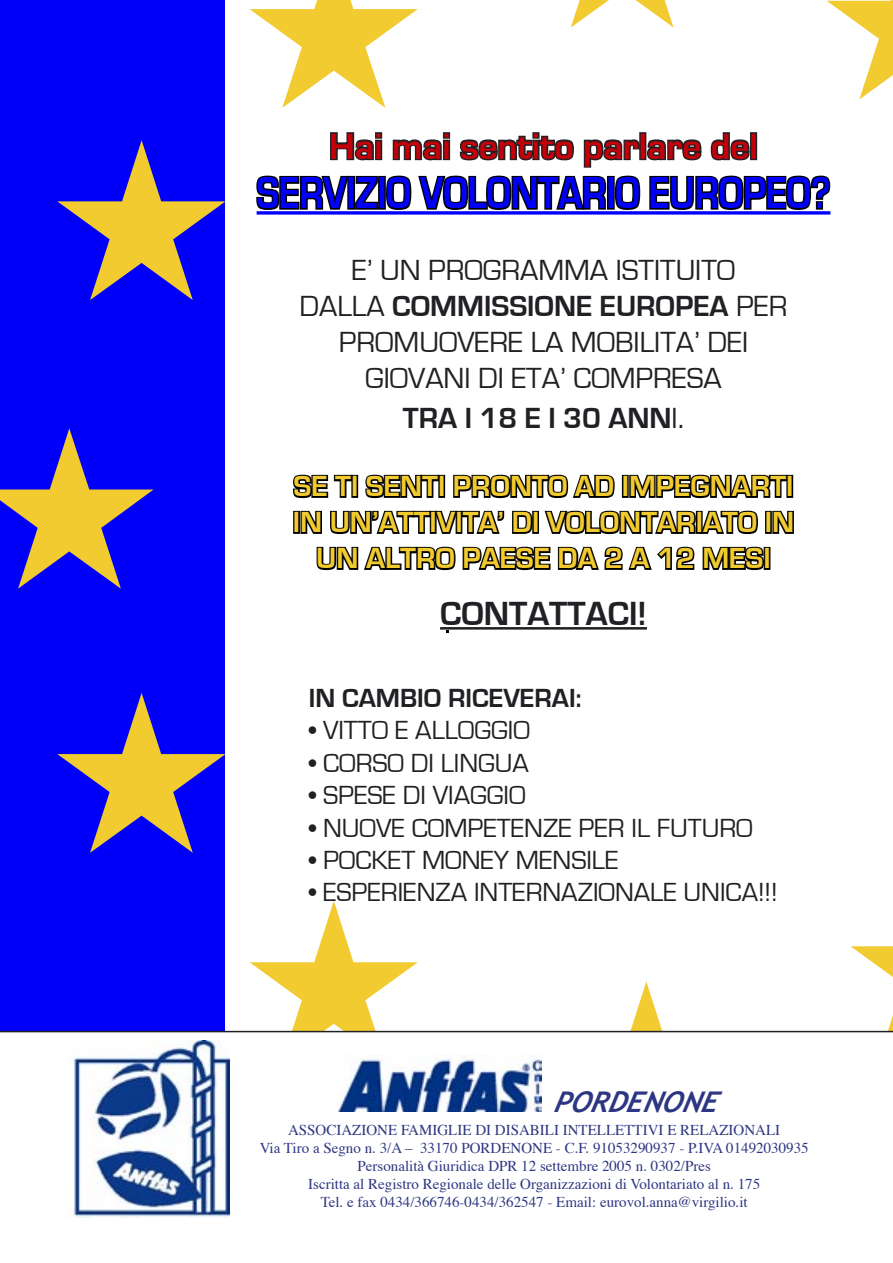
<style>
.page{position:relative;width:893px;height:1263px;background:#fff}
.page>*{position:absolute;margin:0;border:0;box-sizing:border-box;transform-origin:0 0}
.t1{font:700 46.2px "Eurostile";color:#0000fa;scale:.81 1}
.t2{font:700 37.5px "Eurostile";color:#c40009}
.t3{font:700 34.5px "Eurostile";color:#212125}
.t4{font:700 30px "Eurostile";color:#f1ca2f}
.t5{font:30px "Eurostile";color:#212125}
.t6{font:700 30px "Eurostile";color:#212125}
.t7{font:italic 700 28.5px "Trebuchet";color:#2d3682}
.t8{font:27px "Eurostile";color:#212125}
.t9{font:700 27px "Eurostile";color:#212125}
.t10{font:15px "Times";color:#2d3682}
.s1{font-weight:400}
.s2{font-weight:400;font-size:33px}
</style>
<div class="page">
<div style="left:0;top:0;width:225px;height:1031px;background:#0000fa"></div>
<svg style="left:57px;top:140px;width:169px;height:160px"></svg>
<svg style="left:249px;top:0;width:169px;height:108px"></svg>
<svg style="left:571px;top:0;width:103px;height:28px"></svg>
<svg style="left:827px;top:0;width:65px;height:99px"></svg>
<svg style="left:0;top:428px;width:154px;height:161px"></svg>
<svg style="left:57px;top:693px;width:169px;height:160px"></svg>
<svg style="left:249px;top:901px;width:169px;height:130px"></svg>
<svg style="left:562px;top:981px;width:168px;height:50px"></svg>
<svg style="left:850px;top:946px;width:42px;height:85px"></svg>
<svg style="left:257px;top:212px;width:573px;height:3px;background:#2222fa"></svg>
<hr style="left:440px;top:627px;width:207px;height:3px;background:#212125">
<svg style="left:256px;top:132px;width:575px;height:80px"></svg>
<svg style="left:293px;top:474px;width:61px;height:25px"></svg>
<div style="left:351px;top:475px;width:7px;height:23px;border:3px solid #000"></div>
<svg style="left:365px;top:474px;width:76px;height:25px"></svg>
<div style="left:438px;top:475px;width:7px;height:23px;border:3px solid #000"></div>
<svg style="left:453px;top:474px;width:162px;height:25px"></svg>
<div style="left:622px;top:475px;width:7px;height:23px;border:3px solid #000"></div>
<svg style="left:628px;top:474px;width:161px;height:25px"></svg>
<div style="left:786px;top:475px;width:7px;height:23px;border:3px solid #000"></div>
<div style="left:293px;top:511px;width:7px;height:23px;border:3px solid #000"></div>
<svg style="left:299px;top:510px;width:23px;height:24px"></svg>
<svg style="left:330px;top:510px;width:205px;height:25px"></svg>
<div style="left:532px;top:511px;width:7px;height:23px;border:3px solid #000"></div>
<svg style="left:544px;top:510px;width:214px;height:25px"></svg>
<div style="left:765px;top:511px;width:7px;height:23px;border:3px solid #000"></div>
<svg style="left:771px;top:510px;width:23px;height:24px"></svg>
<svg style="left:316px;top:546px;width:450px;height:25px"></svg>
<div style="left:764px;top:547px;width:6px;height:23px;border:3px solid #000"></div>
<hr style="left:0;top:1031px;width:893px;height:1px;background:#212125">
<img style="left:337px;top:1054px;width:205px;height:58px">
<img style="left:69px;top:1040px;width:160px;height:177px">
<p class="t2" style="left:329px;top:126px;width:430px">Hai mai sentito parlare del</p>
<p class="t1" style="left:257px;top:168px;width:710px">SERVIZIO VOLONTARIO EUROPEO?</p>
<p class="t5" style="left:352px;top:254px;width:385px">E’ UN PROGRAMMA ISTITUITO</p>
<p class="t6" style="left:300px;top:290px;width:489px"><span class="s1">DALLA</span> COMMISSIONE EUROPEA <span class="s1">PER</span></p>
<p class="t5" style="left:339px;top:326px;width:411px">PROMUOVERE LA MOBILITA’ DEI</p>
<p class="t5" style="left:365px;top:362px;width:358px">GIOVANI DI ETA’ COMPRESA</p>
<p class="t6" style="left:403px;top:402px;width:283px">TRA I 18 E I 30 ANN<span class="s1">I</span><span class="s2">.</span></p>
<p class="t4" style="left:294px;top:470px;width:501px">SE TI SENTI PRONTO AD IMPEGNARTI</p>
<p class="t4" style="left:293px;top:506px;width:503px">IN UN’ATTIVITA’ DI VOLONTARIATO IN</p>
<p class="t4" style="left:316px;top:542px;width:456px">UN ALTRO PAESE DA 2 A 12 MESI</p>
<p class="t3" style="left:440px;top:595px;width:208px">CONTATTACI!</p>
<p class="t9" style="left:309px;top:683px;width:274px">IN CAMBIO RICEVERAI:</p>
<p class="t8" style="left:309px;top:716px;width:223px">• VITTO E ALLOGGIO</p>
<p class="t8" style="left:309px;top:748px;width:222px">• CORSO DI LINGUA</p>
<p class="t8" style="left:309px;top:781px;width:218px">• SPESE DI VIAGGIO</p>
<p class="t8" style="left:309px;top:813px;width:445px">• NUOVE COMPETENZE PER IL FUTURO</p>
<p class="t8" style="left:309px;top:846px;width:311px">• POCKET MONEY MENSILE</p>
<p class="t8" style="left:309px;top:878px;width:470px">• ESPERIENZA INTERNAZIONALE UNICA!!!</p>
<p class="t7" style="left:553px;top:1085px;width:173px">PORDENONE</p>
<p class="t10" style="left:288px;top:1115px;width:494px">ASSOCIAZIONE FAMIGLIE DI DISABILI INTELLETTIVI E RELAZIONALI</p>
<p class="t10" style="left:260px;top:1133px;width:550px">Via Tiro a Segno n. 3/A – 33170 PORDENONE - C.F. 91053290937 - P.IVA 01492030935</p>
<p class="t10" style="left:358px;top:1151px;width:355px">Personalità Giuridica DPR 12 settembre 2005 n. 0302/Pres</p>
<p class="t10" style="left:308px;top:1169px;width:453px">Iscritta al Registro Regionale delle Organizzazioni di Volontariato al n. 175</p>
<p class="t10" style="left:321px;top:1187px;width:429px">Tel. e fax 0434/366746-0434/362547 - Email: eurovol.anna@virgilio.it</p>
</div>
